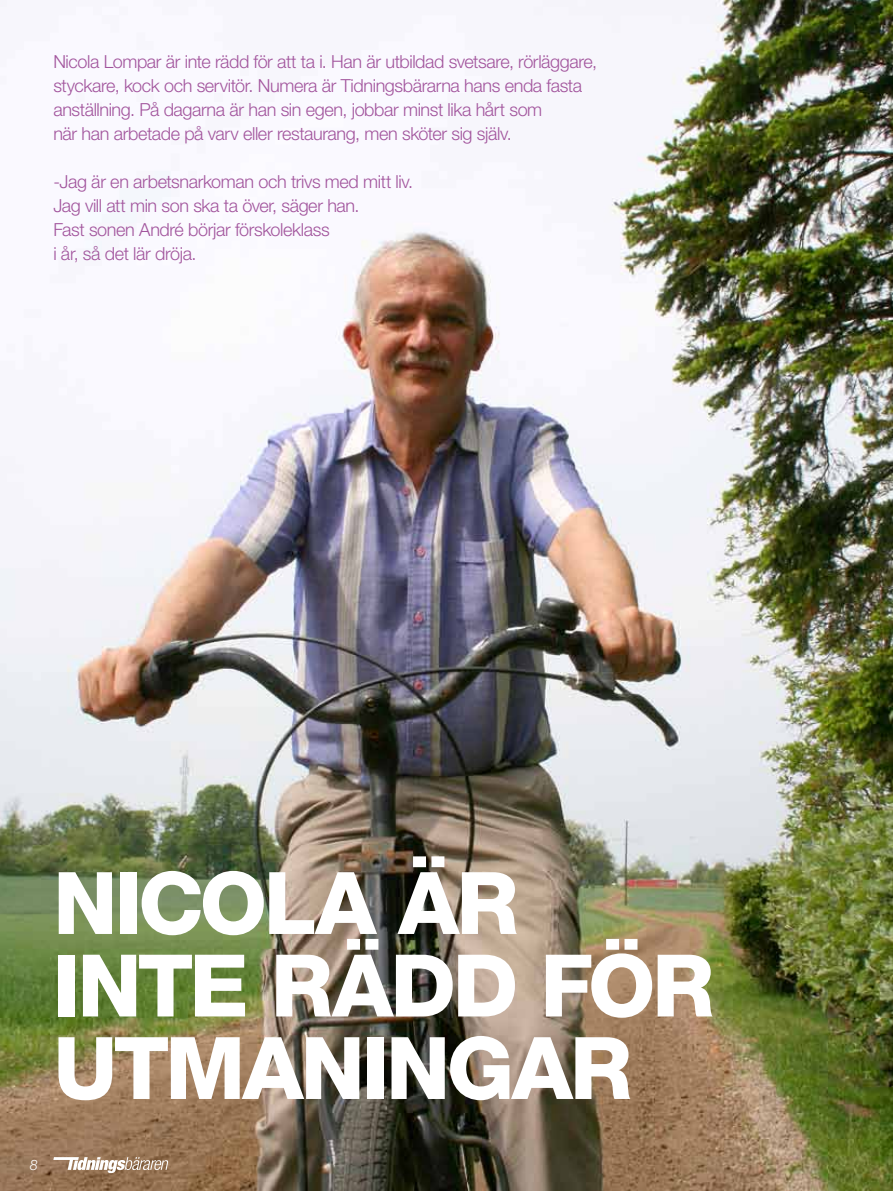
<style>
.page{position:relative;width:893px;height:1191px;background:#fff}
.page>*{position:absolute;margin:0;border:0;box-sizing:border-box;transform-origin:0 0}
.t1{font:800 86.4px/82.5px "Helvetica Neue";letter-spacing:-.035em;color:#fff}
.t2{font:300 18px/24px "Helvetica Neue";letter-spacing:-.02em;color:#a2559d}
.t3{font:italic 300 14.4px "Helvetica Neue";color:#fff}
</style>
<div class="page">
<img style="left:0;top:0;width:893px;height:1191px">
<svg style="left:53px;top:1157px;width:115px;height:16px"></svg>
<p class="t2" style="left:53px;top:49px;width:545px">Nicola Lompar är inte rädd för att ta i. Han är utbildad svetsare, rörläggare, styckare, kock och servitör. Numera är Tidningsbärarna hans enda fasta anställning. På dagarna är han sin egen, jobbar minst lika hårt som<br>när han arbetade på varv eller restaurang, men sköter sig själv.</p>
<p class="t2" style="left:53px;top:169px;width:361px">-Jag är en arbetsnarkoman och trivs med mitt liv.<br>Jag vill att min son ska ta över, säger han.<br>Fast sonen André börjar förskoleklass<br>i år, så det lär dröja.</p>
<h1 class="t1" style="left:53px;top:861px;width:663px">NICOLA ÄR<br>INTE RÄDD FÖR<br>UTMANINGAR</h1>
<p class="t3" style="left:30px;top:1156px;width:10px">8</p>
</div>
